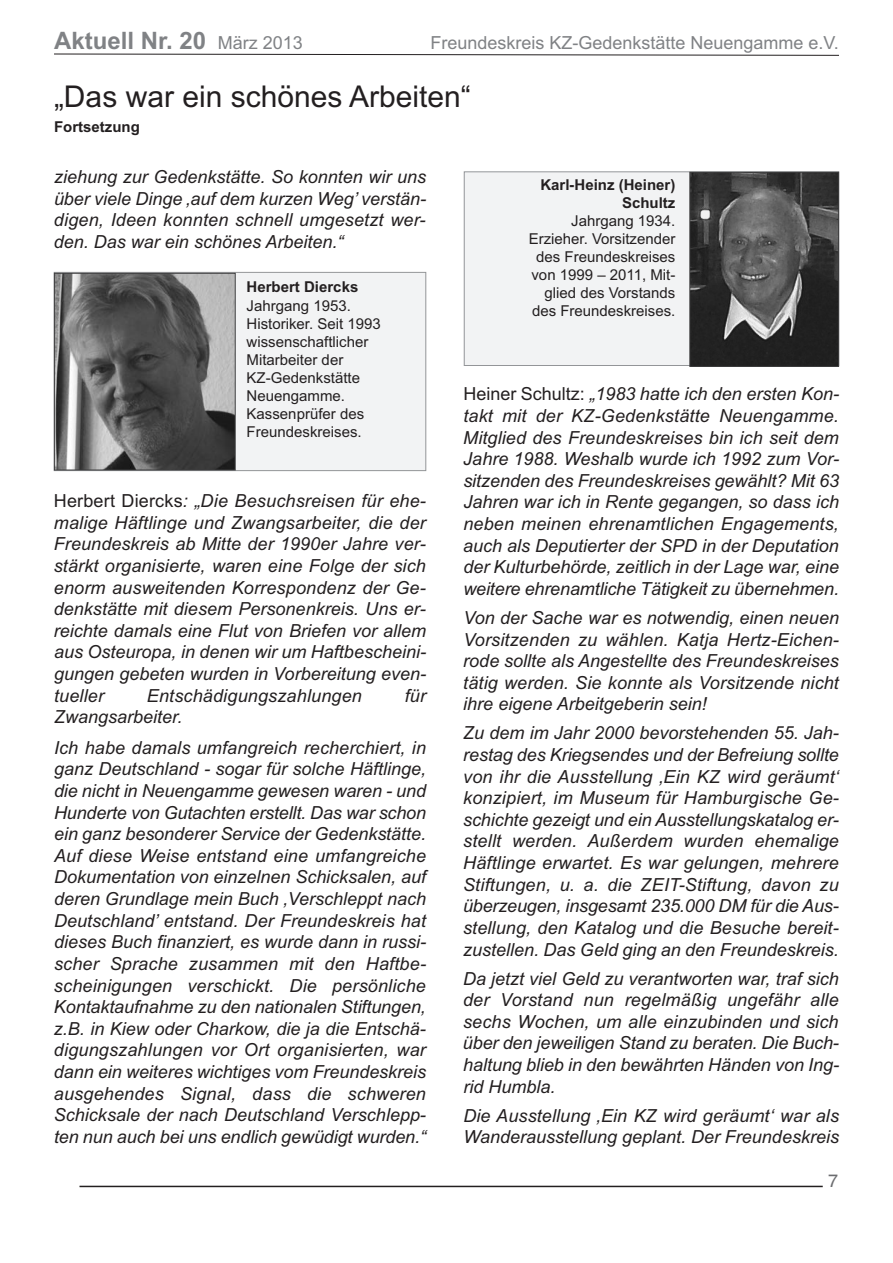
<style>
.page{position:relative;width:893px;height:1263px;background:#fff}
.page>*{position:absolute;margin:0;border:0;box-sizing:border-box;transform-origin:0 0}
.t1{font:30px "Arial";color:#231f20}
.t2{font:24px "Arial Bold MT OTF";color:#808285}
.t3{font:italic 18px/21.6px "Arial";color:#231f20;text-align:justify}
.t4{font:18px "Arial";color:#808285}
.t5{font:18px "Helvetica";color:#6c6d70}
.t6{font:15px/18px "Arial";color:#231f20;text-align:right}
.t7{font:700 15px/18px "Arial";color:#231f20;text-align:right}
.t8{font:15px "Arial Bold MT OTF";color:#231f20}
.s1{font-family:"Arial";font-size:18px}
.s2{font-style:normal}
</style>
<div class="page">
<svg style="left:54px;top:53px;width:785px;height:3px"></svg>
<hr style="left:80px;top:1186px;width:743px;height:1px;background:#231f20">
<div style="left:464px;top:172px;width:374px;height:193px;background:#f2f3f4"></div>
<img style="left:691px;top:174px;width:146px;height:191px">
<div style="left:689px;top:172px;width:150px;height:195px;border:1px solid #3e3e3f"></div>
<div style="left:54px;top:273px;width:372px;height:197px;background:#f2f3f4"></div>
<div style="left:54px;top:272px;width:372px;height:199px;border:1px solid #939598"></div>
<img style="left:56px;top:275px;width:178px;height:193px">
<div style="left:54px;top:273px;width:182px;height:197px;border:1px solid #3e3e3f"></div>
<h2 class="t2" style="left:54px;top:27px;width:250px">Aktuell Nr. 20 <span class="s1">März 2013</span></h2>
<p class="t4" style="left:430px;top:32px;width:410px">Freundeskreis KZ-Gedenkstätte Neuengamme e.V.</p>
<h1 class="t1" style="left:54px;top:79px;width:418px">„Das war ein schönes Arbeiten“</h1>
<p class="t7" style="left:54px;top:118px;width:87px">Fortsetzung</p>
<p class="t3" style="left:54px;top:166px;width:374px">ziehung zur Gedenkstätte. So konnten wir uns über viele Dinge ‚auf dem kurzen Weg’ verstän&shy;digen, Ideen konnten schnell umgesetzt wer&shy;den. Das war ein schönes Arbeiten.“</p>
<p class="t8" style="left:247px;top:278px;width:113px">Herbert Diercks</p>
<p class="t6" style="left:247px;top:297px;width:136px;text-align:left">Jahrgang 1953.<br>Historiker. Seit 1993 wissenschaftlicher<br>Mitarbeiter der<br>KZ-Gedenkstätte<br>Neuengamme.<br>Kassenprüfer des<br>Freundeskreises.</p>
<p class="t3" style="left:54px;top:490px;width:374px"><span class="s2">Herbert Diercks</span>: „Die Besuchsreisen für ehe&shy;malige Häftlinge und Zwangsarbeiter, die der Freundeskreis ab Mitte der 1990er Jahre ver&shy;stärkt organisierte, waren eine Folge der sich enorm ausweitenden Korrespondenz der Ge&shy;denkstätte mit diesem Personenkreis. Uns er&shy;reichte damals eine Flut von Briefen vor allem aus Osteuropa, in denen wir um Haftbescheini&shy;gungen gebeten wurden in Vorbereitung even&shy;tueller</p>
<p class="t3" style="left:147px;top:685px;width:217px">Entschädigungszahlungen</p>
<p class="t3" style="left:405px;top:685px;width:23px">für</p>
<p class="t3" style="left:54px;top:702px;width:374px;line-height:30.6px">Zwangsarbeiter.<br>Ich habe damals umfangreich recherchiert, in</p>
<p class="t3" style="left:54px;top:758px;width:374px">ganz Deutschland - sogar für solche Häftlinge, die nicht in Neuengamme gewesen waren - und Hunderte von Gutachten erstellt. Das war schon ein ganz besonderer Service der Gedenkstätte.<br>Auf diese Weise entstand eine umfangreiche Dokumentation von einzelnen Schicksalen, auf deren Grundlage mein Buch ‚Verschleppt nach Deutschland’ entstand. Der Freundeskreis hat dieses Buch finanziert, es wurde dann in russi&shy;scher Sprache zusammen mit den Haftbe&shy;scheinigungen verschickt. Die persönliche Kontaktaufnahme zu den nationalen Stiftungen, z.B. in Kiew oder Charkow, die ja die Entschä&shy;digungszahlungen vor Ort organisierten, war dann ein weiteres wichtiges vom Freundeskreis ausgehendes Signal, dass die schweren Schicksale der nach Deutschland Verschlepp&shy;ten nun auch bei uns endlich gewüdigt wurden.“</p>
<p class="t7" style="left:540px;top:176px;width:137px">Karl-Heinz (Heiner)<br>Schultz</p>
<p class="t6" style="left:529px;top:212px;width:148px">Jahrgang 1934.<br>Erzieher. Vorsitzender des Freundeskreises von 1999 – 2011, Mit&shy;glied des Vorstands des Freundeskreises.</p>
<p class="t3" style="left:463px;top:383px;width:377px"><span class="s2">Heiner Schultz:</span> „1983 hatte ich den ersten Kon&shy;takt mit der KZ-Gedenkstätte Neuengamme.<br>Mitglied des Freundeskreises bin ich seit dem Jahre 1988. Weshalb wurde ich 1992 zum Vor&shy;sitzenden des Freundeskreises gewählt? Mit 63<br>Jahren war ich in Rente gegangen, so dass ich neben meinen ehrenamtlichen Engagements, auch als Deputierter der SPD in der Deputation der Kulturbehörde, zeitlich in der Lage war, eine weitere ehrenamtliche Tätigkeit zu übernehmen.</p>
<p class="t3" style="left:463px;top:607px;width:377px">Von der Sache war es notwendig, einen neuen Vorsitzenden zu wählen. Katja Hertz-Eichen&shy;rode sollte als Angestellte des Freundeskreises tätig werden. Sie konnte als Vorsitzende nicht ihre eigene Arbeitgeberin sein!</p>
<p class="t3" style="left:463px;top:722px;width:377px">Zu dem im Jahr 2000 bevorstehenden 55. Jah&shy;restag des Kriegsendes und der Befreiung sollte von ihr die Ausstellung ‚Ein KZ wird geräumt‘ konzipiert, im Museum für Hamburgische Ge&shy;schichte gezeigt und ein Ausstellungskatalog er&shy;stellt werden. Außerdem wurden ehemalige Häftlinge erwartet. Es war gelungen, mehrere Stiftungen, u. a. die ZEIT-Stiftung, davon zu überzeugen, insgesamt 235.000 DM für die Aus&shy;stellung, den Katalog und die Besuche bereit&shy;zustellen. Das Geld ging an den Freundeskreis.</p>
<p class="t3" style="left:463px;top:967px;width:378px">Da jetzt viel Geld zu verantworten war, traf sich der Vorstand nun regelmäßig ungefähr alle sechs Wochen, um alle einzubinden und sich über den jeweiligen Stand zu beraten. Die Buch&shy;haltung blieb in den bewährten Händen von Ing&shy;rid Humbla.</p>
<p class="t3" style="left:463px;top:1105px;width:377px">Die Ausstellung ‚Ein KZ wird geräumt‘ war als<br>Wanderausstellung geplant. Der Freundeskreis</p>
<p class="t5" style="left:828px;top:1170px;width:12px">7</p>
</div>
